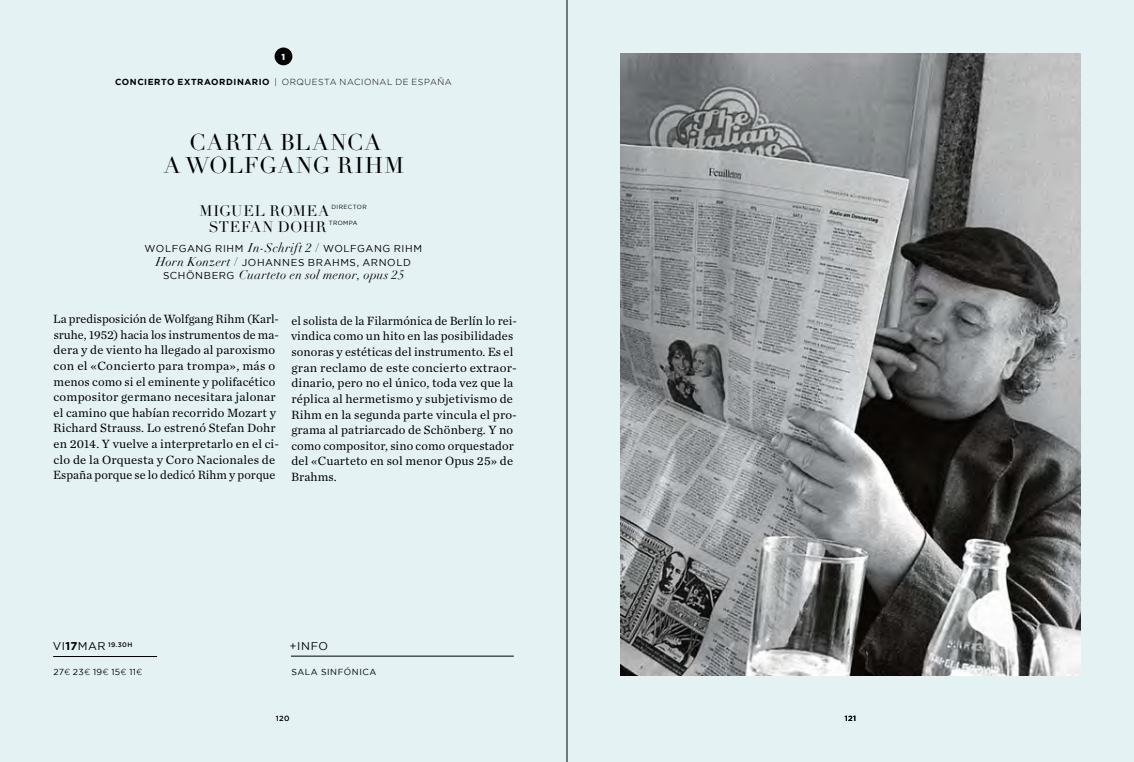
<style>
.page{position:relative;width:1134px;height:762px;background:#e5f2f4}
.page>*{position:absolute;margin:0;border:0;box-sizing:border-box;transform-origin:0 0}
.DESTACADO{font:22.5px "Didot LT Std";letter-spacing:.05em;color:#000}
.TXT_1{font:15px "Didot LT Std";letter-spacing:.04em;color:#000}
.t1{font:12.5px/15.6px "Chronicle Text G1";letter-spacing:.01em;color:#000}
.TXT_1_BLANCO{font:italic 12.5px "Didot";letter-spacing:.02em;color:#000}
.t2{font:11.25px "Gotham";color:#000}
.TXT_1_BLANCO-2{font:10px "Gotham";letter-spacing:.06em;color:#000}
.CICLO{font:300 8.75px "Gotham";letter-spacing:.06em;color:#000}
.t3{font:8.75px "Gotham";letter-spacing:.06em;color:#000}
.NUM_TOPO_TEMP{font:900 8.75px "Gotham";color:#e5f2f4}
.FOLIO{font:500 7.5px "Gotham";letter-spacing:.05em;color:#000}
.t4{font:500 6.5px "Gotham";color:#000}
.TXT_1-2{font:6px "Gotham";letter-spacing:.07em;color:#000}
.s1{font-weight:700}
.s2{font-family:"Didot";font-style:italic;font-size:12.5px}
.s3{font-family:"Didot LT Std";font-size:12.5px}
.s4{font-family:"Gotham";font-style:normal;font-size:10px}
.s5{font-weight:400;font-size:11.25px}
.s6{font-weight:700;font-size:11.25px}
.s7{font-weight:300}
</style>
<div class="page">
<img style="left:620px;top:53px;width:461px;height:622px">
<div style="left:275px;top:48px;width:17px;height:17px;background:#000;border-radius:50%"></div>
<hr style="left:53px;top:656px;width:104px;height:1px;background:#000">
<hr style="left:291px;top:656px;width:223px;height:1px;background:#000">
<hr style="left:567px;top:0;width:1px;height:762px;background:#000">
<p class="NUM_TOPO_TEMP" style="left:282px;top:51px;width:5px">1</p>
<p class="CICLO" style="left:115px;top:77px;width:338px"><span class="s1">CONCIERTO EXTRAORDINARIO</span> | ORQUESTA NACIONAL DE ESPAÑA</p>
<p class="DESTACADO" style="left:189px;top:129px;width:193px">CARTA BLANCA</p>
<p class="DESTACADO" style="left:164px;top:152px;width:242px">A WOLFGANG RIHM</p>
<p class="TXT_1" style="left:200px;top:201px;width:131px">MIGUEL ROMEA</p>
<p class="TXT_1-2" style="left:332px;top:204px;width:37px">DIRECTOR</p>
<p class="TXT_1" style="left:209px;top:218px;width:119px">STEFAN DOHR</p>
<p class="TXT_1-2" style="left:329px;top:220px;width:30px">TROMPA</p>
<p class="TXT_1_BLANCO-2" style="left:145px;top:243px;width:279px">WOLFGANG RIHM <span class="s2">In-Schrift 2</span> <span class="s3">/</span> WOLFGANG RIHM</p>
<p class="TXT_1_BLANCO-2" style="left:156px;top:256px;width:257px"><span class="s2">Horn Konzert</span> <span class="s3">/</span> JOHANNES BRAHMS, ARNOLD</p>
<p class="TXT_1_BLANCO" style="left:163px;top:267px;width:243px"><span class="s4">SCHÖNBERG</span> Cuarteto en sol menor, opus 25</p>
<p class="t1" style="left:53px;top:310px;width:227px">La predisposición de Wolfgang Rihm (Karl&shy;sruhe, 1952) hacia los instrumentos de ma&shy;dera y de viento ha llegado al paroxismo con el «Concierto para trompa», más o menos como si el eminente y polifacético compositor germano necesitara jalonar el camino que habían recorrido Mozart y Richard Strauss. Lo estrenó Stefan Dohr en 2014. Y vuelve a interpretarlo en el ci&shy;clo de la Orquesta y Coro Nacionales de España porque se lo dedicó Rihm y porque</p>
<p class="t1" style="left:291px;top:312px;width:227px">el solista de la Filarmónica de Berlín lo rei&shy;vindica como un hito en las posibilidades sonoras y estéticas del instrumento. Es el gran reclamo de este concierto extraor&shy;dinario, pero no el único, toda vez que la réplica al hermetismo y subjetivismo de Rihm en la segunda parte vincula el pro&shy;grama al patriarcado de Schönberg. Y no como compositor, sino como orquestador del «Cuarteto en sol menor Opus 25» de Brahms.</p>
<p class="t4" style="left:53px;top:640px;width:81px"><span class="s5">VI</span><span class="s6">17</span><span class="s5">MAR</span> 19.30H</p>
<p class="t3" style="left:53px;top:667px;width:91px">27<span class="s7">¤</span> 23<span class="s7">¤</span> 19<span class="s7">¤</span> 15<span class="s7">¤</span> 11<span class="s7">¤</span></p>
<p class="t2" style="left:290px;top:639px;width:40px">+INFO</p>
<p class="t3" style="left:291px;top:667px;width:87px">SALA SINFÓNICA</p>
<p class="FOLIO" style="left:276px;top:714px;width:15px">120</p>
<p class="FOLIO" style="left:845px;top:714px;width:13px">121</p>
</div>
